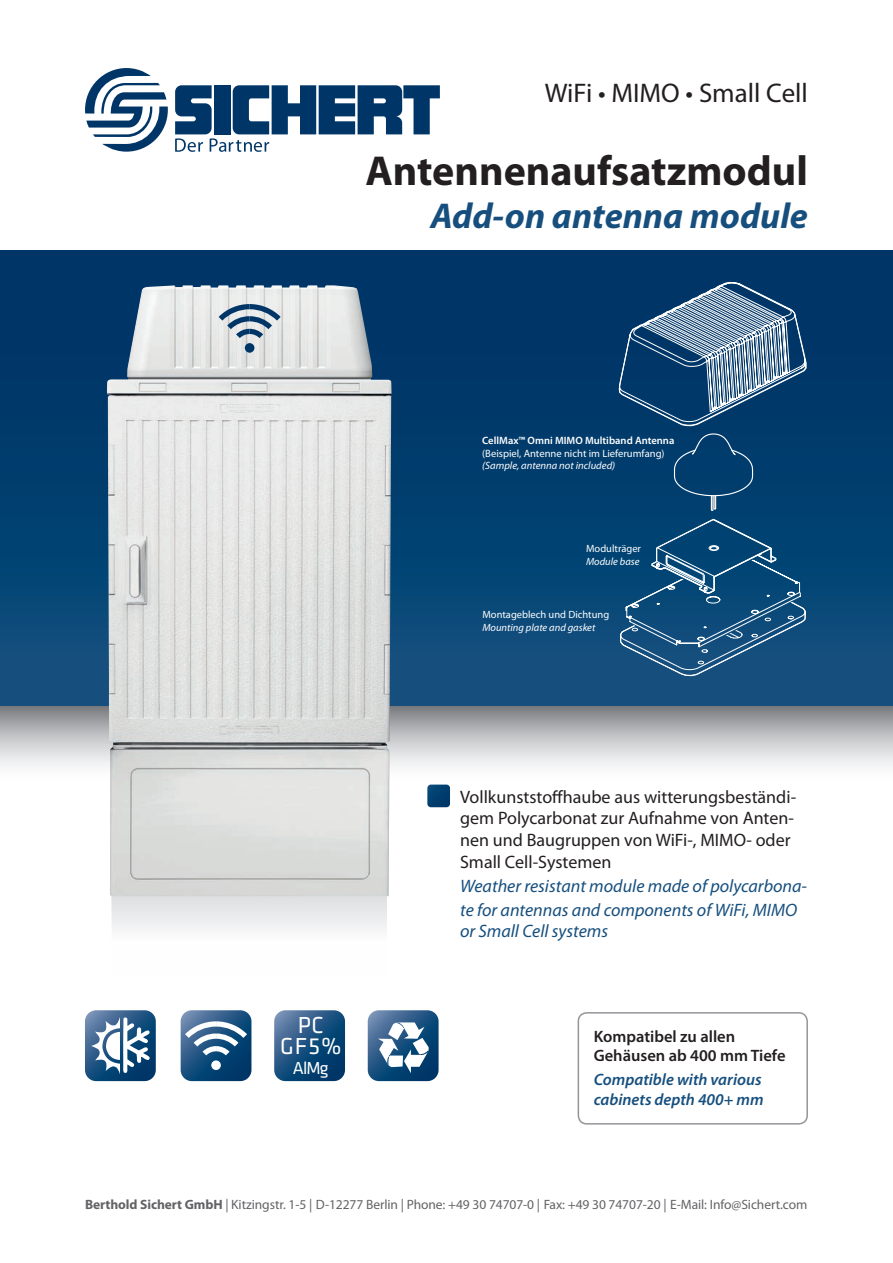
<style>
.page{position:relative;width:893px;height:1263px;background:#fff}
.page>*{position:absolute;margin:0;border:0;box-sizing:border-box;transform-origin:0 0}
.t1{font:700 42px "Myriad Pro";color:#231f20}
.t2{font:italic 700 36px "Myriad Pro";color:#164f7e}
.t3{font:27px "Myriad Pro";color:#231f20}
.t4{font:24px/21px "Klavika";color:#fff;text-align:center}
.t5{font:18px/21.6px "Myriad Pro";color:#231f20}
.t6{font:italic 18px/24px "Myriad Pro";color:#164f7e}
.t7{font:18px "Klavika";color:#fff}
.t8{font:italic 600 16.5px/19.8px "Myriad Pro";color:#164f7e}
.t9{font:600 16.5px/19.8px "Myriad Pro";color:#231f20}
.t10{font:13.5px "Myriad Pro";letter-spacing:-.005em;color:#636366}
.t11{font:10.65px "Myriad Pro";color:#fff}
.t12{font:600 10.65px "Myriad Pro";color:#fff}
.t13{font:italic 10.65px "Myriad Pro";color:#fff}
.t14{font:10.5px "Myriad Pro";color:#fff}
.t15{font:italic 10.5px "Myriad Pro";color:#fff}
.s1{font-weight:700}
</style>
<div class="page">
<svg style="left:0;top:706px;width:893px;height:102px"></svg>
<div style="left:0;top:251px;width:893px;height:455px;background:linear-gradient(to bottom,#003162,#0f4f7e)"></div>
<svg style="left:85px;top:68px;width:83px;height:84px"></svg>
<svg style="left:175px;top:85px;width:265px;height:67px"></svg>
<svg style="left:274px;top:1010px;width:71px;height:71px;background:#245683"></svg>
<svg style="left:85px;top:1010px;width:71px;height:71px"></svg>
<svg style="left:368px;top:1010px;width:71px;height:71px"></svg>
<svg style="left:181px;top:1010px;width:70px;height:71px;background:#457096"></svg>
<svg style="left:673px;top:433px;width:81px;height:78px;background:#0d4674"></svg>
<svg style="left:618px;top:281px;width:189px;height:146px;background:#3b658b"></svg>
<div style="left:578px;top:1012px;width:230px;height:112px;border:2px solid #939598;border-radius:9px"></div>
<svg style="left:427px;top:784px;width:23px;height:23px"></svg>
<svg style="left:619px;top:518px;width:187px;height:159px;background:#1f5984"></svg>
<svg style="left:111px;top:896px;width:276px;height:34px"></svg>
<img style="left:107px;top:285px;width:285px;height:611px">
<div style="left:245px;top:343px;width:9px;height:10px;background:#003667;border-radius:50%"></div>
<svg style="left:219px;top:304px;width:62px;height:34px;background:#98abbb"></svg>
<h3 class="t3" style="left:545px;top:76px;width:265px">WiFi • MIMO • Small Cell</h3>
<h1 class="t1" style="left:365px;top:143px;width:444px">Antennenaufsatzmodul</h1>
<h2 class="t2" style="left:430px;top:193px;width:379px">Add-on antenna module</h2>
<p class="t12" style="left:482px;top:433px;width:194px">CellMax™ Omni MIMO Multiband Antenna</p>
<p class="t11" style="left:482px;top:446px;width:184px">(Beispiel, Antenne nicht im Lieferumfang)</p>
<p class="t13" style="left:482px;top:459px;width:135px">(Sample, antenna not included)</p>
<p class="t14" style="left:586px;top:542px;width:56px">Modulträger</p>
<p class="t15" style="left:586px;top:555px;width:55px">Module base</p>
<p class="t14" style="left:482px;top:608px;width:128px">Montageblech und Dichtung</p>
<p class="t15" style="left:482px;top:621px;width:114px">Mounting plate and gasket</p>
<h3 class="t4" style="left:280px;top:1015px;width:63px">PC<br>GF5%</h3>
<p class="t7" style="left:293px;top:1058px;width:37px">AlMg</p>
<p class="t5" style="left:460px;top:786px;width:338px">Vollkunststoffhaube aus witterungsbeständi&shy;gem Polycarbonat zur Aufnahme von Anten&shy;nen und Baugruppen von WiFi-, MIMO- oder Small Cell-Systemen</p>
<p class="t6" style="left:460px;top:873px;width:348px">Weather resistant module made of polycarbona&shy;te for antennas and components of WiFi, MIMO</p>
<p class="t6" style="left:460px;top:919px;width:150px">or Small Cell systems</p>
<p class="t9" style="left:594px;top:1026px;width:193px">Kompatibel zu allen<br>Gehäusen ab 400 mm Tiefe</p>
<p class="t8" style="left:594px;top:1069px;width:172px">Compatible with various cabinets depth 400+ mm</p>
<p class="t10" style="left:85px;top:1196px;width:724px"><span class="s1">Berthold Sichert GmbH</span> | Kitzingstr. 1-5 | D-12277 Berlin | Phone: +49 30 74707-0 | Fax: +49 30 74707-20 | E-Mail: Info@Sichert.com</p>
</div>
